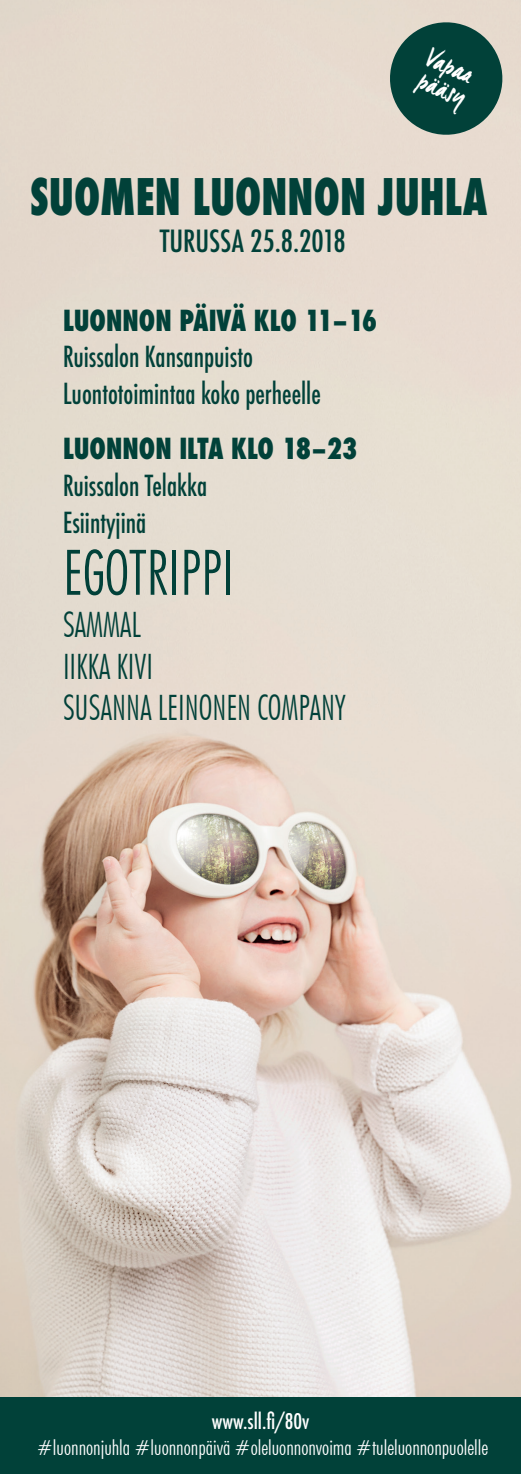
<style>
.page{position:relative;width:521px;height:1474px;background:#fff}
.page>*{position:absolute;margin:0;border:0;box-sizing:border-box;transform-origin:0 0}
.t1{font:300 condensed 63px "Futura BT";color:#014139;scale:.91 1}
.t2{font:800 condensed 49px "Futura";color:#014139;scale:.83 1}
.t3{font:300 condensed 35px "Futura BT";color:#014139;scale:.91 1}
.t4{font:500 condensed 29.75px "Futura";color:#014139}
.t5{font:29.4px "Manus";color:#fff;scale:.91 1}
.t6{font:500 condensed 28.18px "Futura";color:#014139;scale:.91 1}
.t7{font:800 condensed 28.18px "Futura";color:#014139;scale:.91 1}
.t8{font:300 condensed 21px "Futura BT";color:#fff}
.t9{font:500 condensed 21px "Futura";color:#fff}
</style>
<div class="page">
<img style="left:0;top:0;width:521px;height:1396px">
<svg style="left:382px;top:15px;width:128px;height:127px;background:#5a7d73"></svg>
<div style="left:0;top:1396px;width:521px;height:77px;background:#014139"></div>
<p class="t5" style="left:436px;top:40px;width:43px;rotate:23deg">Vapaa</p>
<p class="t5" style="left:426px;top:62px;width:56px;rotate:23deg">pääsy</p>
<p class="t2" style="left:30px;top:164px;width:552px">SUOMEN LUONNON JUHLA</p>
<p class="t4" style="left:160px;top:222px;width:187px">TURUSSA 25.8.2018</p>
<p class="t7" style="left:63px;top:301px;width:347px">LUONNON PÄIVÄ KLO 11–16</p>
<p class="t6" style="left:63px;top:339px;width:210px">Ruissalon Kansanpuisto</p>
<p class="t6" style="left:63px;top:376px;width:285px">Luontotoimintaa koko perheelle</p>
<p class="t7" style="left:63px;top:430px;width:325px">LUONNON ILTA KLO 18–23</p>
<p class="t6" style="left:63px;top:467px;width:160px">Ruissalon Telakka</p>
<p class="t6" style="left:63px;top:504px;width:93px">Esiintyjinä</p>
<p class="t1" style="left:63px;top:534px;width:189px">EGOTRIPPI</p>
<p class="t3" style="left:63px;top:603px;width:87px">SAMMAL</p>
<p class="t3" style="left:63px;top:645px;width:100px">IIKKA KIVI</p>
<p class="t3" style="left:63px;top:686px;width:312px">SUSANNA LEINONEN COMPANY</p>
<p class="t9" style="left:212px;top:1408px;width:99px">www.sll.fi/80v</p>
<p class="t8" style="left:37px;top:1434px;width:453px">#luonnonjuhla #luonnonpäivä #oleluonnonvoima #tuleluonnonpuolelle</p>
</div>
